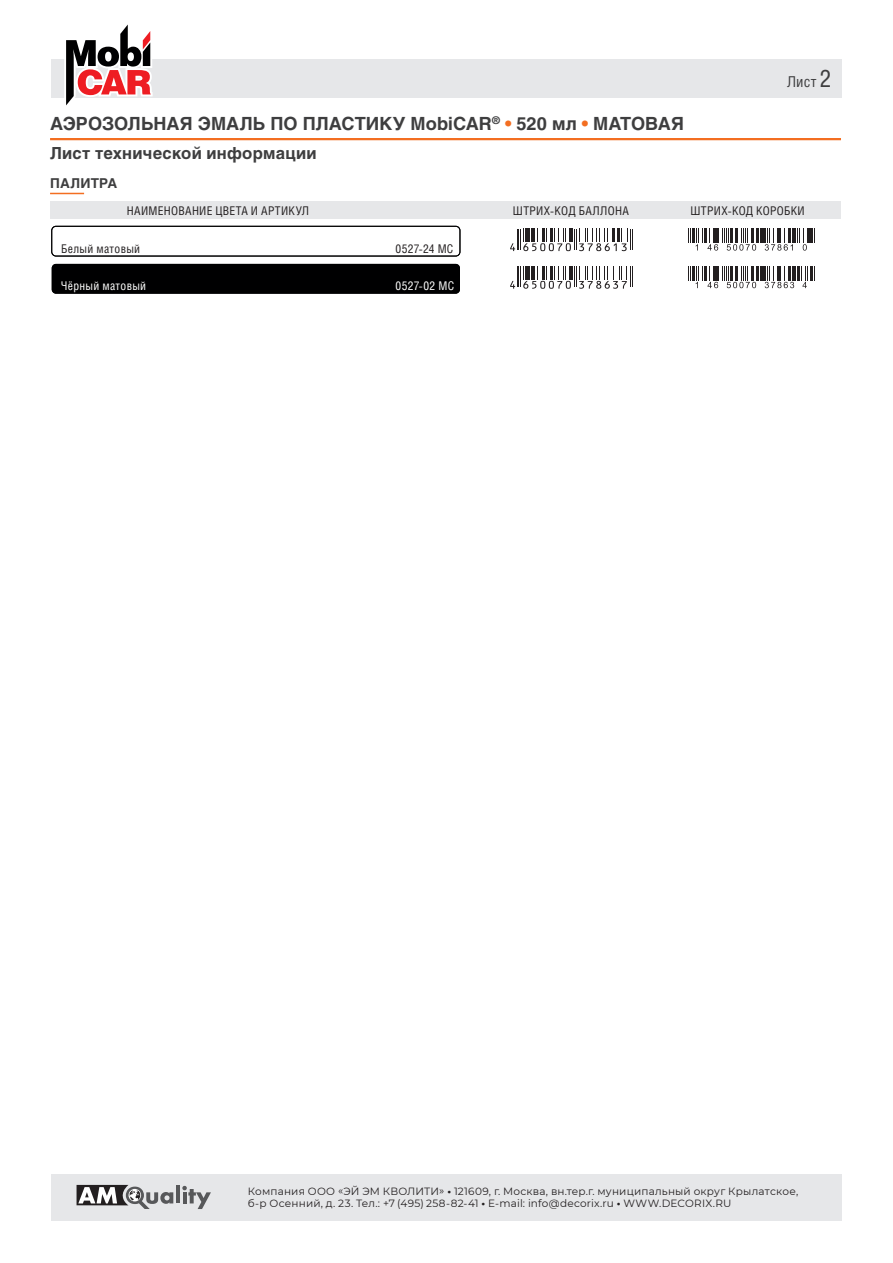
<style>
.page{position:relative;width:893px;height:1263px;background:#fff}
.page>*{position:absolute;margin:0;border:0;box-sizing:border-box;transform-origin:0 0}
.t1{font:700 18px "Helios";color:#3e3e3f}
.t2{font:700 16.5px "Helios";letter-spacing:.015em;color:#3e3e3f}
.t3{font:15px "Helios";color:#3e3e3f}
.t4{font:700 13.5px "Helios";letter-spacing:.015em;color:#3e3e3f}
.t5{font:12px "Helios";letter-spacing:.025em;color:#231f20}
.t6{font:12px "Helios";letter-spacing:.025em;color:#fff}
.t7{font:10.5px/12.6px "Montserrat";letter-spacing:.02em;color:#231f20}
.s1{color:#f36e21}
.s2{font-size:24px}
.s3{font-weight:700}
</style>
<div class="page">
<div style="left:51px;top:1174px;width:791px;height:46px;background:#e6e7e9"></div>
<hr style="left:176px;top:1185px;width:4px;height:18px;background:#57585a">
<svg style="left:182px;top:1186px;width:29px;height:23px"></svg>
<svg style="left:77px;top:1185px;width:96px;height:24px"></svg>
<hr style="left:50px;top:138px;width:791px;height:2px;background:#f36e21">
<div style="left:51px;top:60px;width:791px;height:38px;background:#e6e7e9"></div>
<svg style="left:64px;top:24px;width:89px;height:82px"></svg>
<div style="left:50px;top:201px;width:791px;height:17px;background:#e6e7e9"></div>
<hr style="left:50px;top:193px;width:34px;height:1px;background:#f36e21">
<svg style="left:510px;top:229px;width:123px;height:22px"></svg>
<svg style="left:510px;top:266px;width:123px;height:23px"></svg>
<svg style="left:688px;top:229px;width:127px;height:22px"></svg>
<hr style="left:810px;top:266px;width:3px;height:14px;background:#231f20">
<svg style="left:814px;top:266px;width:1px;height:14px"></svg>
<svg style="left:688px;top:266px;width:120px;height:22px"></svg>
<div style="left:52px;top:226px;width:408px;height:30px;border:1px solid #000001;border-radius:4px"></div>
<div style="left:52px;top:264px;width:408px;height:30px;background:#000001;border-radius:4px"></div>
<h1 class="t1" style="left:50px;top:113px;width:636px">АЭРОЗОЛЬНАЯ ЭМАЛЬ ПО ПЛАСТИКУ MobiCAR<sup>®</sup> <span class="s1">•</span> 520 мл <span class="s1">•</span> МАТОВАЯ</h1>
<h2 class="t2" style="left:50px;top:144px;width:268px">Лист технической информации</h2>
<p class="t4" style="left:50px;top:176px;width:69px">ПАЛИТРА</p>
<h3 class="t3" style="left:787px;top:72px;width:46px">Лист <span class="s2">2</span></h3>
<p class="t5" style="left:127px;top:204px;width:184px">НАИМЕНОВАНИЕ ЦВЕТА И АРТИКУЛ</p>
<p class="t5" style="left:513px;top:204px;width:117px">ШТРИХ-КОД БАЛЛОНА</p>
<p class="t5" style="left:690px;top:204px;width:116px">ШТРИХ-КОД КОРОБКИ</p>
<p class="t5" style="left:61px;top:241px;width:81px">Белый матовый</p>
<p class="t5" style="left:396px;top:241px;width:59px">0527-24 MC</p>
<p class="t6" style="left:61px;top:279px;width:87px">Чёрный матовый</p>
<p class="t6" style="left:396px;top:279px;width:60px">0527-02 MC</p>
<p class="t7" style="left:248px;top:1184px;width:552px">Компания ООО «ЭЙ ЭМ КВОЛИТИ» <span class="s3">•</span> 121609, г. Москва, вн.тер.г. муниципальный округ Крылатское, б-р Осенний, д. 23. Тел.: +7 (495) 258-82-41 <span class="s3">•</span> E-mail: info@decorix.ru <span class="s3">•</span> WWW.DECORIX.RU</p>
</div>
